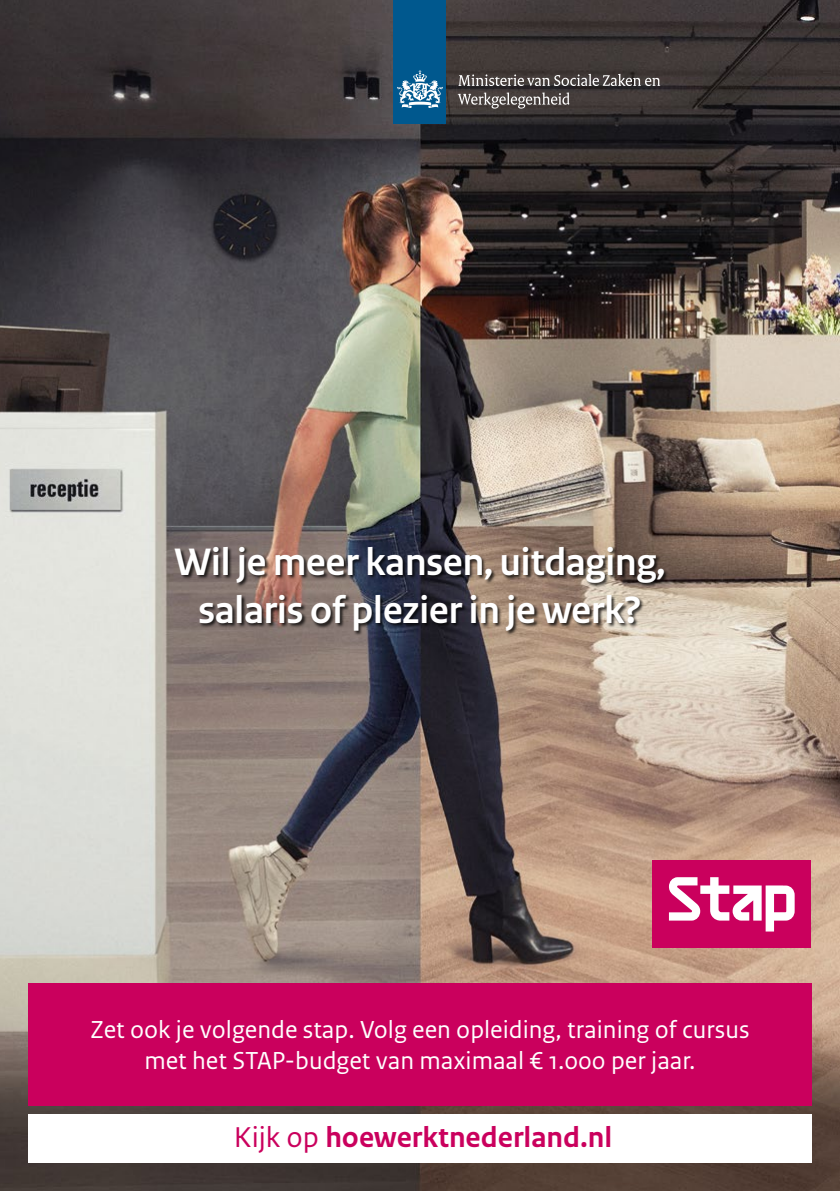
<style>
.page{position:relative;width:840px;height:1191px;background:#fff}
.page>*{position:absolute;margin:0;border:0;box-sizing:border-box;transform-origin:0 0}
.t1{font:700 40.2px/48.2px "Rijksoverheid Sans Heading";color:#fff;text-align:center}
.t2{font:700 30.2px "Rijksoverheid Sans Text";color:#ca005d}
.t3{font:25.8px/31px "Rijksoverheid Sans Text";color:#fff;text-align:center}
.s1{font-weight:400}
</style>
<div class="page">
<img style="left:0;top:0;width:839px;height:1191px">
<div style="left:28px;top:1113px;width:783px;height:49px;background:#fff"></div>
<div style="left:28px;top:983px;width:783px;height:122px;background:#ca005d"></div>
<div style="left:175px;top:546px;width:493px;height:89px;background:#000;opacity:.75"></div>
<div style="left:652px;top:860px;width:158px;height:88px;background:#ca005d"></div>
<svg style="left:668px;top:877px;width:126px;height:54px"></svg>
<div style="left:393px;top:0;width:53px;height:123px;background:#00588e"></div>
<svg style="left:397px;top:70px;width:45px;height:38px"></svg>
<svg style="left:458px;top:74px;width:201px;height:12px;background:#736e6d"></svg>
<svg style="left:457px;top:93px;width:112px;height:16px;background:#706a68"></svg>
<p class="t1" style="left:174px;top:538px;width:492px">Wil je meer kansen, uitdaging, salaris of plezier in je werk?</p>
<p class="t3" style="left:90px;top:1014px;width:660px">Zet ook je volgende stap. Volg een opleiding, training of cursus met het STAP-budget van maximaal € 1.000 per jaar.</p>
<p class="t2" style="left:234px;top:1120px;width:380px"><span class="s1">Kijk op</span> hoewerktnederland.nl</p>
</div>
